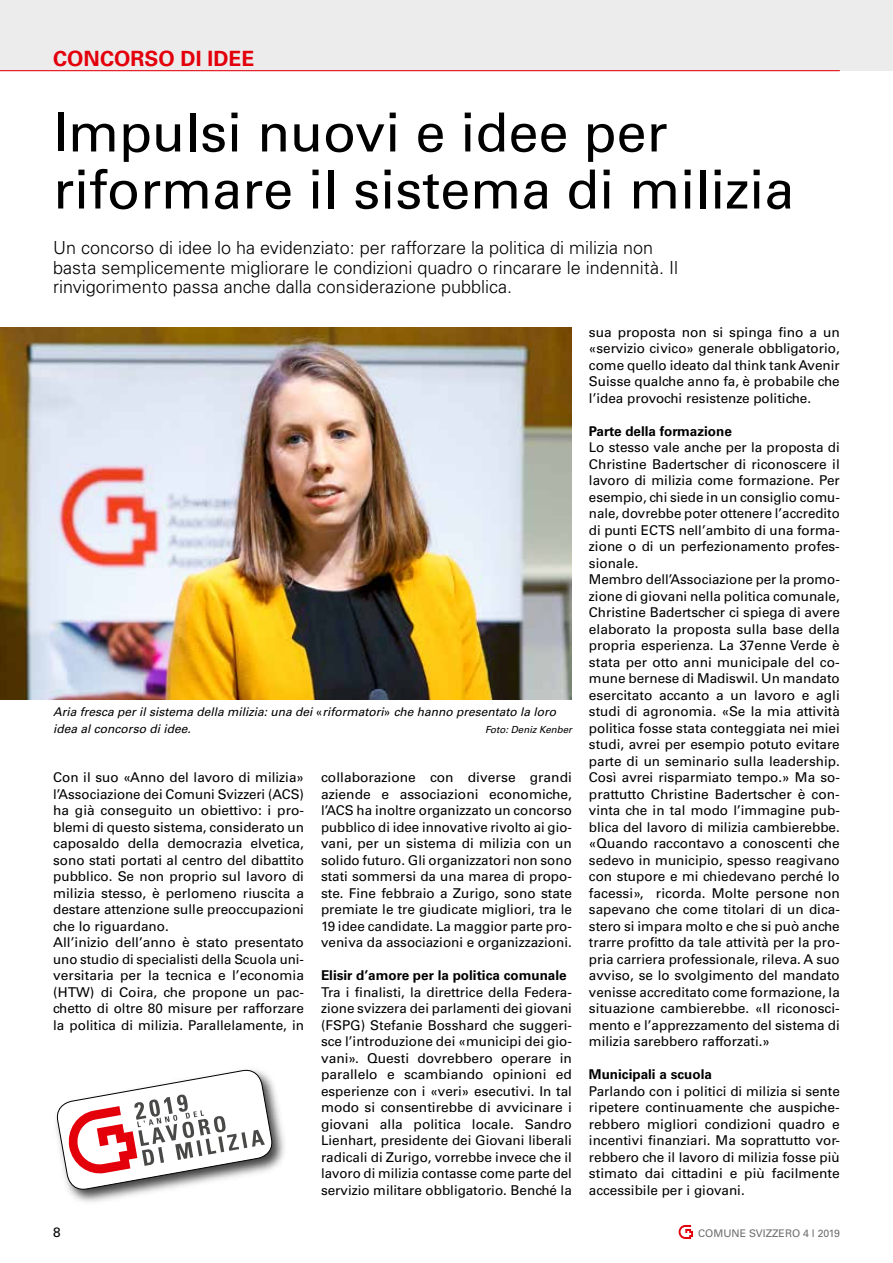
<style>
.page{position:relative;width:893px;height:1263px;background:#fff}
.page>*{position:absolute;margin:0;border:0;box-sizing:border-box;transform-origin:0 0}
.t1{font:54px/57px "Univers LT Std";color:#000}
.t2{font:700 21px "Univers LT Std";color:#e3000b}
.t3{font:300 18px/19.5px "Univers LT Std";color:#000}
.t4{font:13.5px/16.5px "Univers LT Std";color:#000;text-align:justify}
.t5{font:700 13.5px "Univers LT Std";color:#000}
.t6{font:italic 12px/16.5px "Univers LT Std";color:#000}
.t7{font:10.5px "Univers LT Std";color:#6e6e6e}
.t8{font:italic 9.75px "Univers LT Std";color:#000}
.s1{font-style:normal}
</style>
<div class="page">
<div style="left:0;top:0;width:893px;height:71px;background:#ececec"></div>
<hr style="left:0;top:70px;width:840px;height:1px;background:#e3000b">
<svg style="left:679px;top:1225px;width:14px;height:14px"></svg>
<img style="left:0;top:327px;width:572px;height:373px">
<img style="left:70px;top:1087px;width:215px;height:116px">
<svg style="left:56px;top:1069px;width:218px;height:123px"></svg>
<h2 class="t2" style="left:53px;top:46px;width:203px">CONCORSO DI IDEE</h2>
<h1 class="t1" style="left:53px;top:104px;width:743px">Impulsi nuovi e idee per riformare il sistema di milizia</h1>
<h3 class="t3" style="left:53px;top:238px;width:626px">Un concorso di idee lo ha evidenziato: per rafforzare la politica di milizia non basta semplicemente migliorare le condizioni quadro o rincarare le indennità. Il rinvigorimento passa anche dalla considerazione pubblica.</h3>
<p class="t6" style="left:53px;top:704px;width:504px">Aria fresca per il sistema della milizia: una dei <span class="s1">«</span>riformatori<span class="s1">»</span> che hanno presentato la loro idea al concorso di idee.</p>
<p class="t8" style="left:485px;top:723px;width:88px">Foto: Deniz Kenber</p>
<p class="t4" style="left:53px;top:769px;width:252px;text-align:left">Con il suo «Anno del lavoro di milizia» l’Associazione dei Comuni Svizzeri (ACS) ha già conseguito un obiettivo: i pro&shy;blemi di questo sistema, considerato un caposaldo della democrazia elvetica, sono stati portati al centro del dibattito pubblico. Se non proprio sul lavoro di milizia stesso, è perlomeno riuscita a destare attenzione sulle preoccupazioni che lo riguardano.<br>All’inizio dell’anno è stato presentato uno studio di specialisti della Scuola uni&shy;versitaria per la tecnica e l’economia (HTW) di Coira, che propone un pac&shy;chetto di oltre 80 misure per rafforzare la politica di milizia. Parallelamente, in</p>
<p class="t4" style="left:321px;top:769px;width:252px">collaborazione con diverse grandi aziende e associazioni economiche, l’ACS ha inoltre organizzato un concorso pubblico di idee innovative rivolto ai gio&shy;vani, per un sistema di milizia con un solido futuro. Gli organizzatori non sono stati sommersi da una marea di propo&shy;ste. Fine febbraio a Zurigo, sono state premiate le tre giudicate migliori, tra le 19 idee candidate. La maggior parte pro&shy;veniva da associazioni e organizzazioni.</p>
<p class="t5" style="left:321px;top:967px;width:247px">Elisir d’amore per la politica comunale</p>
<p class="t4" style="left:321px;top:984px;width:252px">Tra i finalisti, la direttrice della Federa&shy;zione svizzera dei parlamenti dei giovani (FSPG) Stefanie Bosshard che suggeri&shy;sce l’introduzione dei «municipi dei gio&shy;vani». Questi dovrebbero operare in parallelo e scambiando opinioni ed esperienze con i «veri» esecutivi. In tal modo si consentirebbe di avvicinare i giovani alla politica locale. Sandro Lienhart, presidente dei Giovani liberali radicali di Zurigo, vorrebbe invece che il lavoro di milizia contasse come parte del servizio militare obbligatorio. Benché la</p>
<p class="t4" style="left:589px;top:324px;width:252px">sua proposta non si spinga fino a un «servizio civico» generale obbligatorio, come quello ideato dal think tank Avenir Suisse qualche anno fa, è probabile che l’idea provochi resistenze politiche.</p>
<p class="t5" style="left:589px;top:423px;width:144px">Parte della formazione</p>
<p class="t4" style="left:589px;top:439px;width:252px;text-align:left">Lo stesso vale anche per la proposta di Christine Badertscher di riconoscere il lavoro di milizia come formazione. Per esempio, chi siede in un consiglio comu&shy;nale, dovrebbe poter ottenere l’accredito di punti ECTS nell’ambito di una forma&shy;zione o di un perfezionamento profes&shy;sionale.<br>Membro dell’Associazione per la promo&shy;zione di giovani nella politica comunale, Christine Badertscher ci spiega di avere elaborato la proposta sulla base della propria esperienza. La 37enne Verde è stata per otto anni municipale del co&shy;mune bernese di Madiswil. Un mandato esercitato accanto a un lavoro e agli studi di agronomia. «Se la mia attività politica fosse stata conteggiata nei miei studi, avrei per esempio potuto evitare parte di un seminario sulla leadership.<br>Così avrei risparmiato tempo.» Ma so&shy;prattutto Christine Badertscher è con&shy;vinta che in tal modo l’immagine pub&shy;blica del lavoro di milizia cambierebbe. «Quando raccontavo a conoscenti che sedevo in municipio, spesso reagivano con stupore e mi chiedevano perché lo facessi», ricorda. Molte persone non sapevano che come titolari di un dica&shy;stero si impara molto e che si può anche trarre profitto da tale attività per la pro&shy;pria carriera professionale, rileva. A suo avviso, se lo svolgimento del mandato venisse accreditato come formazione, la situazione cambierebbe. «Il riconosci&shy;mento e l’apprezzamento del sistema di milizia sarebbero rafforzati.»</p>
<p class="t5" style="left:589px;top:1066px;width:125px">Municipali a scuola</p>
<p class="t4" style="left:589px;top:1083px;width:252px">Parlando con i politici di milizia si sente ripetere continuamente che auspiche&shy;rebbero migliori condizioni quadro e incentivi finanziari. Ma soprattutto vor&shy;rebbero che il lavoro di milizia fosse più stimato dai cittadini e più facilmente accessibile per i giovani.</p>
<p class="t4" style="left:53px;top:1224px;width:9px">8</p>
<p class="t7" style="left:698px;top:1227px;width:143px">COMUNE SVIZZERO 4 l 2019</p>
</div>
